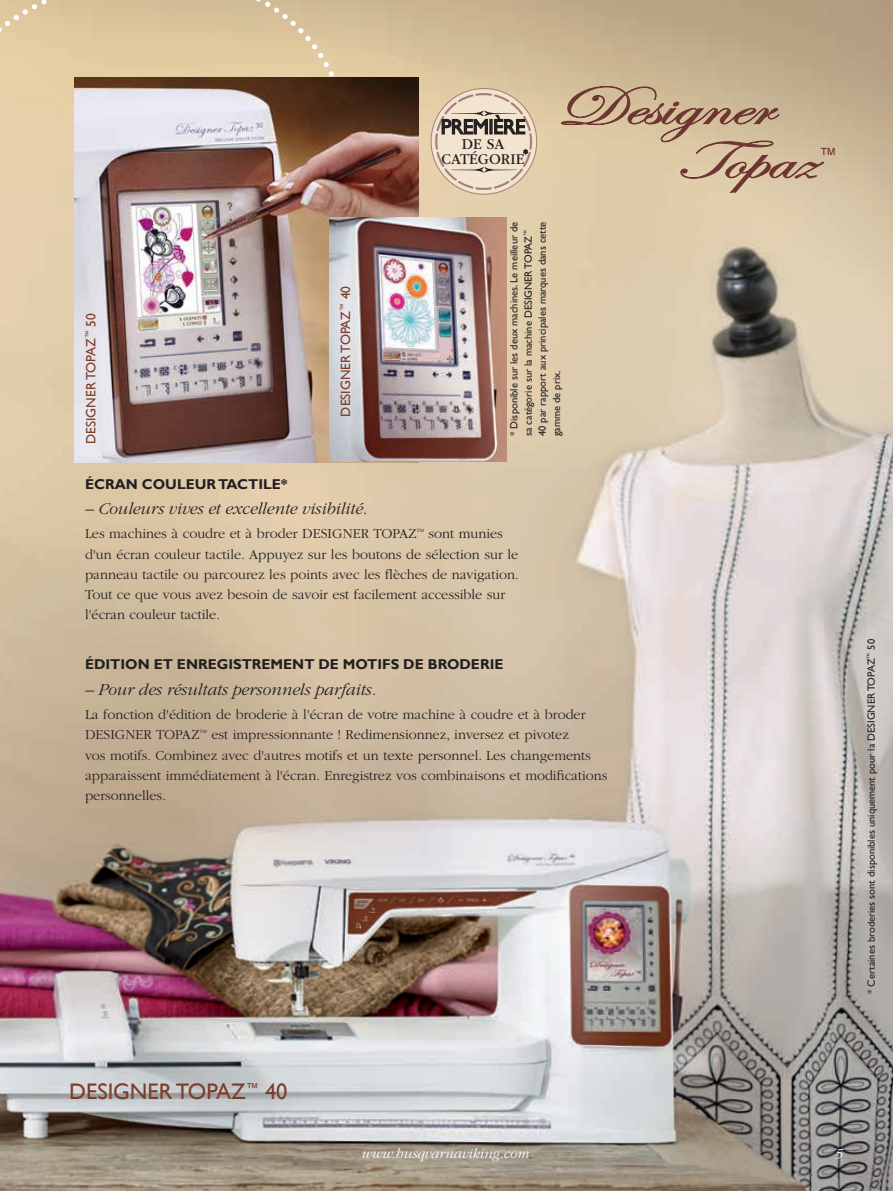
<style>
.page{position:relative;width:893px;height:1191px;background:#fff}
.page>*{position:absolute;margin:0;border:0;box-sizing:border-box;transform-origin:0 0}
.t1{font:22.5px "Gill Sans WGL";color:#7e3d28}
.t2{font:21px "Gill Sans WGL";letter-spacing:-.02em;color:#231f20}
.t3{font:italic 300 17.25px "ITC Garamond Std";color:#231f20}
.t4{font:15.6px/15px "ITC Garamond Std";color:#231f20;text-align:center;scale:.96 1}
.t5{font:300 14.25px/20.2px "ITC Garamond Std";color:#231f20}
.t6{font:700 14.25px "Gill Sans WGL";color:#231f20}
.t7{font:italic 300 14.25px "ITC Garamond Std";color:#fff}
.t8{font:13.5px "Gill Sans WGL";color:#7e3d28}
.t9{font:10.5px/14.2px "Gill Sans WGL";color:#231f20}
.t10{font:10.05px "Gill Sans WGL";color:#231f20}
</style>
<div class="page">
<img style="left:0;top:0;width:893px;height:1191px">
<svg style="left:0;top:0;width:375px;height:268px;background:#e0c9a2"></svg>
<svg style="left:561px;top:86px;width:275px;height:107px;background:#c9b192"></svg>
<img style="left:74px;top:77px;width:344px;height:385px">
<img style="left:330px;top:217px;width:177px;height:245px">
<svg style="left:434px;top:92px;width:99px;height:99px;background:#d9c8b5"></svg>
<p class="t8" style="left:82px;top:444px;width:132px;rotate:-90deg">DESIGNER TOPAZ<sup>™</sup> 50</p>
<p class="t8" style="left:336px;top:416px;width:132px;rotate:-90deg">DESIGNER TOPAZ<sup>™</sup> 40</p>
<h2 class="t2" style="left:441px;top:112px;width:86px">PREMIÈRE</h2>
<p class="t4" style="left:442px;top:137px;width:88px">DE SA<br>CATÉGORIE</p>
<p class="t10" style="left:523px;top:146px;width:6px">*</p>
<p class="t9" style="left:507px;top:436px;width:216px;rotate:-90deg">* Disponible sur les deux machines. Le meilleur de sa catégorie sur la machine DESIGNER TOPAZ<sup>™ </sup>40 par rapport aux principales marques dans cette gamme de prix.</p>
<p class="t6" style="left:85px;top:474px;width:204px">ÉCRAN COULEUR TACTILE*</p>
<p class="t3" style="left:85px;top:499px;width:284px">– Couleurs vives et excellente visibilité.</p>
<p class="t5" style="left:85px;top:524px;width:435px">Les machines à coudre et à broder DESIGNER TOPAZ<sup>™</sup> sont munies d'un écran couleur tactile. Appuyez sur les boutons de sélection sur le panneau tactile ou parcourez les points avec les flèches de navigation.<br>Tout ce que vous avez besoin de savoir est facilement accessible sur l'écran couleur tactile.</p>
<p class="t6" style="left:85px;top:655px;width:420px">ÉDITION ET ENREGISTREMENT DE MOTIFS DE BRODERIE</p>
<p class="t3" style="left:85px;top:680px;width:293px">– Pour des résultats personnels parfaits.</p>
<p class="t5" style="left:85px;top:704px;width:524px">La fonction d'édition de broderie à l'écran de votre machine à coudre et à broder DESIGNER TOPAZ<sup>™</sup> est impressionnante ! Redimensionnez, inversez et pivotez<br>vos motifs. Combinez avec d'autres motifs et un texte personnel. Les changements apparaissent immédiatement à l'écran. Enregistrez vos combinaisons et modifications personnelles.</p>
<p class="t9" style="left:864px;top:994px;width:356px;rotate:-90deg">* Certaines broderies sont disponibles uniquement pour la DESIGNER TOPAZ<sup>™</sup> 50</p>
<h1 class="t1" style="left:69px;top:1076px;width:220px">DESIGNER TOPAZ<sup>™</sup> 40</h1>
<p class="t7" style="left:362px;top:1146px;width:169px">www.husqvarnaviking.com</p>
<p class="t7" style="left:835px;top:1146px;width:9px">5</p>
</div>
